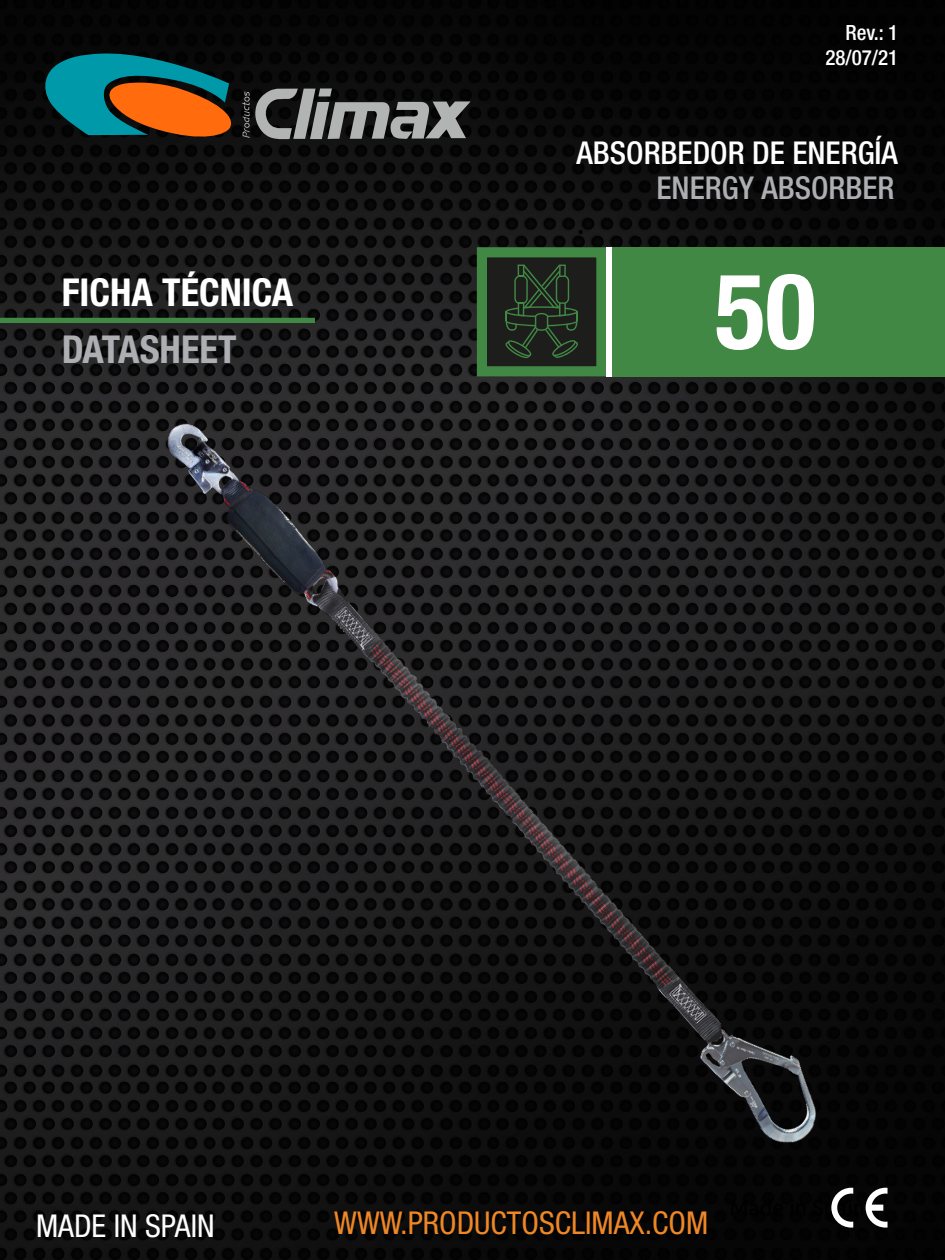
<style>
.page{position:relative;width:945px;height:1260px;background:#fff}
.page>*{position:absolute;margin:0;border:0;box-sizing:border-box;transform-origin:0 0}
.t1{font:700 condensed 105.35px "Helvetica Neue LT Std";color:#fff}
.t2{font:700 condensed 38.5px "Helvetica Neue LT Std";color:#fff}
.t3{font:700 condensed 38.5px "Helvetica Neue LT Std";color:#aeafb3}
.t4{font:condensed 31.5px "Helvetica Neue LT Std";color:#ef8726}
.t5{font:500 condensed 31.5px "Helvetica Neue LT Std";color:#fff}
.t6{font:500 condensed 31.5px "Helvetica Neue LT Std";color:#aeafb3}
.t7{font:condensed 31.5px "Helvetica Neue LT Std";color:#fff}
.t8{font:500 condensed 21px/25.2px "Helvetica Neue LT Std";color:#fff;text-align:right}
</style>
<div class="page">
<img style="left:0;top:0;width:945px;height:1260px">
<div style="left:482px;top:250px;width:123px;height:125px;background:#1d1d1b"></div>
<svg style="left:506px;top:265px;width:72px;height:87px"></svg>
<div style="left:477px;top:247px;width:129px;height:129px;border:10px solid #418845"></div>
<div style="left:612px;top:247px;width:333px;height:129px;background:#418845"></div>
<div style="left:606px;top:247px;width:6px;height:129px;background:#fff"></div>
<div style="left:0;top:318px;width:315px;height:5px;background:#418845"></div>
<svg style="left:41px;top:52px;width:195px;height:90px;background:#435746"></svg>
<svg style="left:242px;top:89px;width:229px;height:51px;background:#585959"></svg>
<svg style="left:831px;top:1210px;width:22px;height:18px"></svg>
<svg style="left:866px;top:1210px;width:22px;height:18px"></svg>
<img style="left:101px;top:352px;width:787px;height:858px">
<p class="t8" style="left:826px;top:19px;width:74px">Rev.: 1<br>28/07/21</p>
<p class="t2" style="left:62px;top:269px;width:233px">FICHA TÉCNICA</p>
<p class="t3" style="left:62px;top:326px;width:176px">DATASHEET</p>
<p class="t5" style="left:577px;top:134px;width:323px">ABSORBEDOR DE ENERGÍA</p>
<p class="t6" style="left:656px;top:169px;width:239px">ENERGY ABSORBER</p>
<h1 class="t1" style="left:715px;top:247px;width:103px">50</h1>
<p class="t7" style="left:36px;top:1208px;width:180px">MADE IN SPAIN</p>
<p class="t4" style="left:334px;top:1204px;width:375px">WWW.PRODUCTOSCLIMAX.COM</p>
</div>
